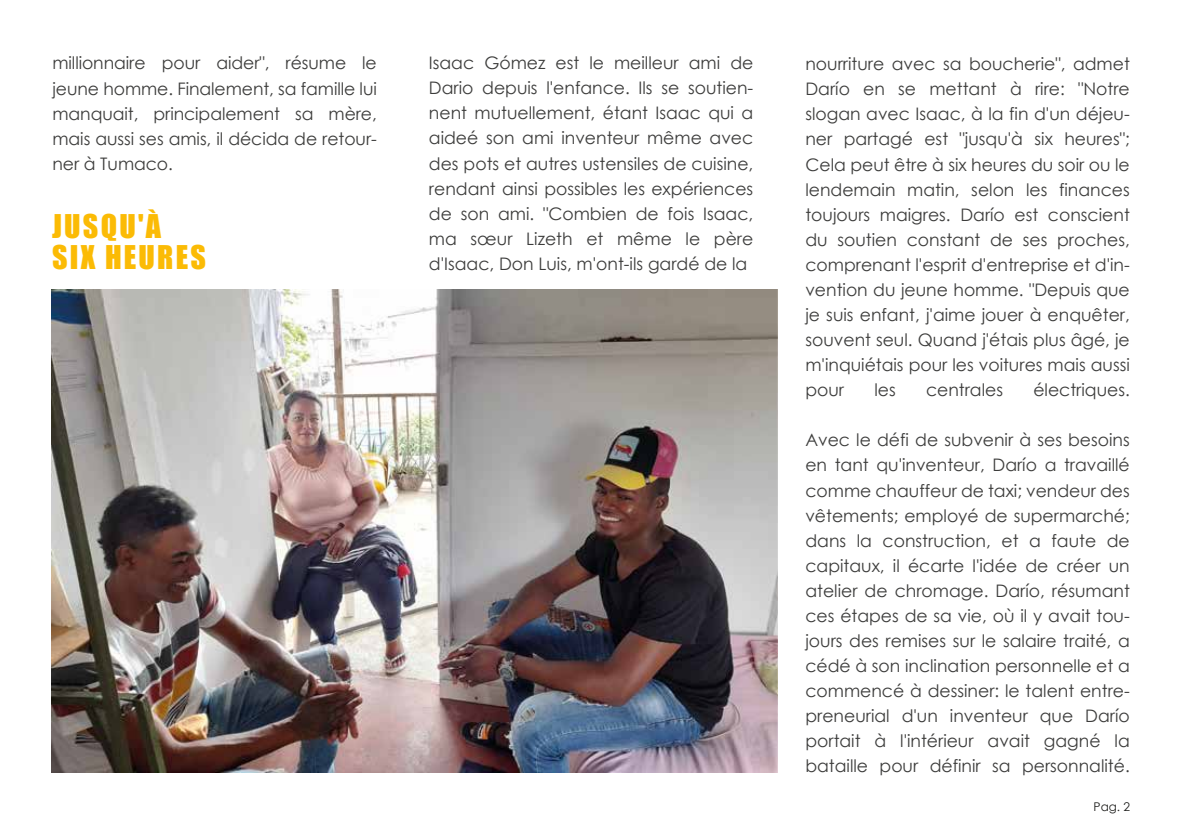
<style>
.page{position:relative;width:1182px;height:831px;background:#fff}
.page>*{position:absolute;margin:0;border:0;box-sizing:border-box;transform-origin:0 0}
.t1{font:30px/31.5px "Impact";letter-spacing:.075em;color:#fbbb05}
.t2{font:17.25px/25px "Century Gothic";color:#3c3c3b;text-align:justify}
.t3{font:12px "Century Gothic";color:#1d1d1b}
</style>
<div class="page">
<img style="left:51px;top:289px;width:726px;height:483px">
<p class="t2" style="left:52px;top:50px;width:326px">millionnaire pour aider", résume le jeune homme. Finalement, sa famille lui manquait, principalement sa mère, mais aussi ses amis, il décida de retour&shy;ner à Tumaco.</p>
<h1 class="t1" style="left:52px;top:209px;width:155px">JUSQU'À<br>SIX HEURES</h1>
<p class="t2" style="left:429px;top:50px;width:326px">Isaac Gómez est le meilleur ami de Dario depuis l'enfance. Ils se soutien&shy;nent mutuellement, étant Isaac qui a aideé son ami inventeur même avec des pots et autres ustensiles de cuisine, rendant ainsi possibles les expériences de son ami. "Combien de fois Isaac, ma sœur Lizeth et même le père d'Isaac, Don Luis, m'ont-ils gardé de la</p>
<p class="t2" style="left:805px;top:51px;width:326px">nourriture avec sa boucherie", admet Darío en se mettant à rire: "Notre slogan avec Isaac, à la fin d'un déjeu&shy;ner partagé est "jusqu'à six heures"; Cela peut être à six heures du soir ou le lendemain matin, selon les finances toujours maigres. Darío est conscient du soutien constant de ses proches, comprenant l'esprit d'entreprise et d'in&shy;vention du jeune homme. "Depuis que je suis enfant, j'aime jouer à enquêter, souvent seul. Quand j'étais plus âgé, je m'inquiétais pour les voitures mais aussi pour</p>
<p class="t2" style="left:874px;top:377px;width:23px">les</p>
<p class="t2" style="left:926px;top:377px;width:79px">centrales</p>
<p class="t2" style="left:1033px;top:377px;width:98px">électriques.</p>
<p class="t2" style="left:805px;top:427px;width:326px">Avec le défi de subvenir à ses besoins en tant qu'inventeur, Darío a travaillé comme chauffeur de taxi; vendeur des vêtements; employé de supermarché; dans la construction, et a faute de capitaux, il écarte l'idée de créer un atelier de chromage. Darío, résumant ces étapes de sa vie, où il y avait tou&shy;jours des remises sur le salaire traité, a cédé à son inclination personnelle et a commencé à dessiner: le talent entre&shy;preneurial d'un inventeur que Darío portait à l'intérieur avait gagné la bataille pour définir sa personnalité.</p>
<p class="t3" style="left:1094px;top:797px;width:38px">Pag. 2</p>
</div>
